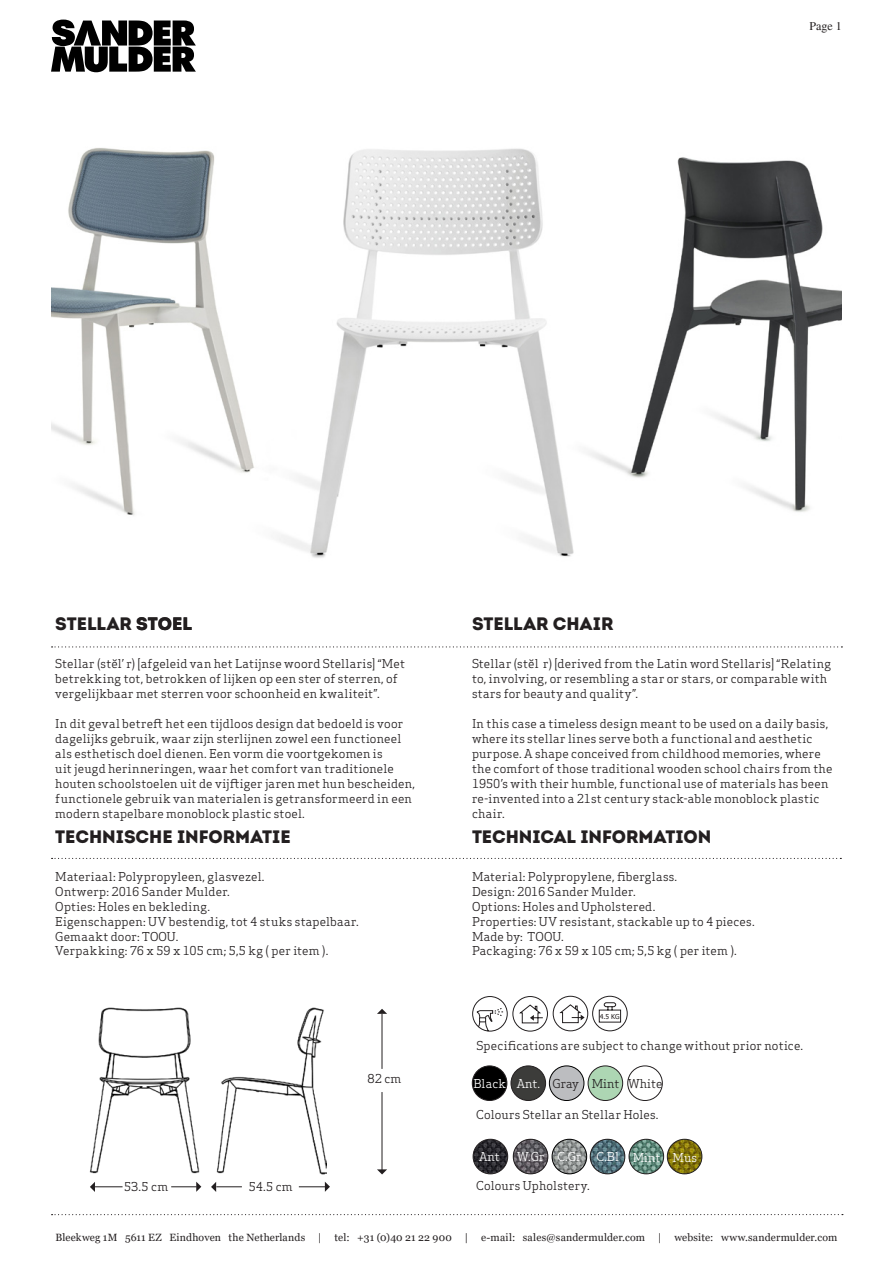
<style>
.page{position:relative;width:893px;height:1263px;background:#fff}
.page>*{position:absolute;margin:0;border:0;box-sizing:border-box;transform-origin:0 0}
.t1{font:18px "Intro Black Caps";color:#231f20}
.t2{font:12px/15px "Apex Serif";letter-spacing:.015em;color:#231f20}
.t3{font:12px "Apex Serif";color:#fff}
.t4{font:12px "Times";color:#231f20}
.t5{font:10.5px "Georgia";letter-spacing:.01em;color:#231f20}
.t6{font:6.75px "Tahoma";color:#231f20}
.s1{color:#231f20}
</style>
<div class="page">
<svg style="left:52px;top:1214px;width:791px;height:1px"></svg>
<svg style="left:52px;top:646px;width:790px;height:1px"></svg>
<svg style="left:52px;top:858px;width:789px;height:1px"></svg>
<img style="left:89px;top:1007px;width:237px;height:168px">
<svg style="left:377px;top:1009px;width:10px;height:5px"></svg>
<svg style="left:377px;top:1169px;width:10px;height:5px"></svg>
<hr style="left:382px;top:1092px;width:1px;height:79px;background:#231f20">
<hr style="left:382px;top:1014px;width:1px;height:55px;background:#231f20">
<svg style="left:90px;top:1182px;width:33px;height:10px"></svg>
<svg style="left:171px;top:1181px;width:30px;height:11px"></svg>
<svg style="left:211px;top:1182px;width:31px;height:10px"></svg>
<svg style="left:299px;top:1182px;width:31px;height:10px"></svg>
<img style="left:51px;top:148px;width:791px;height:410px">
<div style="left:627px;top:1065px;width:36px;height:36px;border:1px solid #231f20;border-radius:50%"></div>
<img style="left:513px;top:1139px;width:35px;height:35px;border-radius:50%">
<div style="left:513px;top:1139px;width:35px;height:35px;border:1px solid #231f20;border-radius:50%"></div>
<img style="left:473px;top:1139px;width:35px;height:35px;border-radius:50%">
<div style="left:473px;top:1139px;width:35px;height:35px;border:1px solid #231f20;border-radius:50%"></div>
<img style="left:552px;top:1139px;width:35px;height:35px;border-radius:50%">
<div style="left:552px;top:1139px;width:35px;height:35px;border:1px solid #000;border-radius:50%"></div>
<img style="left:590px;top:1139px;width:35px;height:35px;border-radius:50%">
<div style="left:590px;top:1139px;width:35px;height:35px;border:1px solid #231f20;border-radius:50%"></div>
<img style="left:629px;top:1139px;width:35px;height:35px;border-radius:50%">
<div style="left:629px;top:1139px;width:35px;height:35px;border:1px solid #231f20;border-radius:50%"></div>
<img style="left:667px;top:1139px;width:35px;height:35px;border-radius:50%">
<div style="left:667px;top:1139px;width:35px;height:35px;border:1px solid #231f20;border-radius:50%"></div>
<div style="left:472px;top:1066px;width:35px;height:34px;background:#000;border-radius:50%"></div>
<div style="left:472px;top:1065px;width:35px;height:36px;border:1px solid #231f20;border-radius:50%"></div>
<div style="left:549px;top:1066px;width:35px;height:34px;background:#bcbdc0;border-radius:50%"></div>
<div style="left:549px;top:1065px;width:35px;height:36px;border:1px solid #000;border-radius:50%"></div>
<div style="left:511px;top:1066px;width:35px;height:34px;background:#3c3c3a;border-radius:50%"></div>
<div style="left:511px;top:1065px;width:35px;height:36px;border:1px solid #231f20;border-radius:50%"></div>
<div style="left:588px;top:1066px;width:35px;height:34px;background:#add6b3;border-radius:50%"></div>
<div style="left:588px;top:1065px;width:35px;height:36px;border:1px solid #231f20;border-radius:50%"></div>
<svg style="left:472px;top:995px;width:116px;height:37px"></svg>
<div style="left:592px;top:996px;width:36px;height:35px;border:1px solid #231f20;border-radius:50%"></div>
<svg style="left:598px;top:1002px;width:23px;height:21px"></svg>
<svg style="left:51px;top:20px;width:145px;height:52px"></svg>
<p class="t4" style="left:810px;top:19px;width:34px">Page 1</p>
<p class="t1" style="left:55px;top:612px;width:71px">STELLAR</p>
<p class="t1" style="left:472px;top:612px;width:143px">STELLAR CHAIR</p>
<p class="t2" style="left:55px;top:656px;width:351px">Stellar (stĕl’ r) [afgeleid van het Latijnse woord Stellaris] “Met betrekking tot, betrokken of lijken op een ster of sterren, of vergelijkbaar met sterren voor schoonheid en kwaliteit”.</p>
<p class="t2" style="left:55px;top:716px;width:361px">In dit geval betreft het een tijdloos design dat bedoeld is voor dagelijks gebruik, waar zijn sterlijnen zowel een functioneel als esthetisch doel dienen. Een vorm die voortgekomen is<br>uit jeugd herinneringen, waar het comfort van traditionele houten schoolstoelen uit de vijftiger jaren met hun bescheiden, functionele gebruik van materialen is getransformeerd in een modern stapelbare monoblock plastic stoel.</p>
<p class="t2" style="left:472px;top:656px;width:360px">Stellar (stĕl′ r) [derived from the Latin word Stellaris] “Relating to, involving, or resembling a star or stars, or comparable with stars for beauty and quality”.</p>
<p class="t2" style="left:472px;top:716px;width:362px">In this case a timeless design meant to be used on a daily basis, where its stellar lines serve both a functional and aesthetic purpose. A shape conceived from childhood memories, where the comfort of those traditional wooden school chairs from the 1950’s with their humble, functional use of materials has been re-invented into a 21st century stack-able monoblock plastic chair.</p>
<p class="t1" style="left:55px;top:824px;width:237px">TECHNISCHE INFORMATIE</p>
<p class="t1" style="left:472px;top:824px;width:241px">TECHNICAL INFORMATION</p>
<p class="t2" style="left:55px;top:869px;width:211px">Materiaal: Polypropyleen, glasvezel.</p>
<p class="t2" style="left:55px;top:884px;width:176px">Ontwerp: 2016 Sander Mulder.<br>Opties: Holes en bekleding.</p>
<p class="t2" style="left:55px;top:914px;width:305px">Eigenschappen: UV bestendig, tot 4 stuks stapelbaar.<br>Gemaakt door: TOOU.</p>
<p class="t2" style="left:55px;top:943px;width:275px">Verpakking: 76 x 59 x 105 cm; 5,5 kg ( per item ).</p>
<p class="t2" style="left:124px;top:1179px;width:46px">53.5 cm</p>
<p class="t2" style="left:249px;top:1179px;width:46px">54.5 cm</p>
<p class="t2" style="left:368px;top:1071px;width:35px">82 cm</p>
<p class="t2" style="left:472px;top:869px;width:207px">Material: Polypropylene, fiberglass.</p>
<p class="t2" style="left:472px;top:884px;width:165px">Design: 2016 Sander Mulder.</p>
<p class="t2" style="left:472px;top:899px;width:185px">Options: Holes and Upholstered.</p>
<p class="t2" style="left:472px;top:914px;width:284px">Properties: UV resistant, stackable up to 4 pieces.<br>Made by: TOOU.</p>
<p class="t2" style="left:472px;top:943px;width:266px">Packaging: 76 x 59 x 105 cm; 5,5 kg ( per item ).</p>
<p class="t6" style="left:600px;top:1011px;width:22px">4.5 KG</p>
<p class="t2" style="left:476px;top:1038px;width:328px">Specifications are subject to change without prior notice.</p>
<p class="t3" style="left:473px;top:1075px;width:34px">Black</p>
<p class="t3" style="left:517px;top:1075px;width:25px">Ant.</p>
<p class="t2" style="left:553px;top:1075px;width:28px">Gray</p>
<p class="t2" style="left:592px;top:1076px;width:29px">Mint</p>
<p class="t2" style="left:628px;top:1076px;width:36px">White</p>
<p class="t2" style="left:476px;top:1106px;width:184px">Colours Stellar an Stellar Holes.</p>
<p class="t3" style="left:479px;top:1149px;width:25px">Ant<span class="s1">.</span></p>
<p class="t3" style="left:517px;top:1149px;width:29px">W.Gr</p>
<p class="t3" style="left:557px;top:1149px;width:26px">C.Gr</p>
<p class="t3" style="left:597px;top:1149px;width:24px">C.Bl</p>
<p class="t3" style="left:633px;top:1150px;width:29px">Mint</p>
<p class="t3" style="left:673px;top:1150px;width:26px">Mus</p>
<p class="t2" style="left:476px;top:1178px;width:115px">Colours Upholstery.</p>
<p class="t5" style="left:55px;top:1231px;width:783px">Bleekweg 1M 5611 EZ Eindhoven the Netherlands | tel: +31 (0)40 21 22 900 | e-mail: sales@sandermulder.com | website: www.sandermulder.com</p>
</div>
